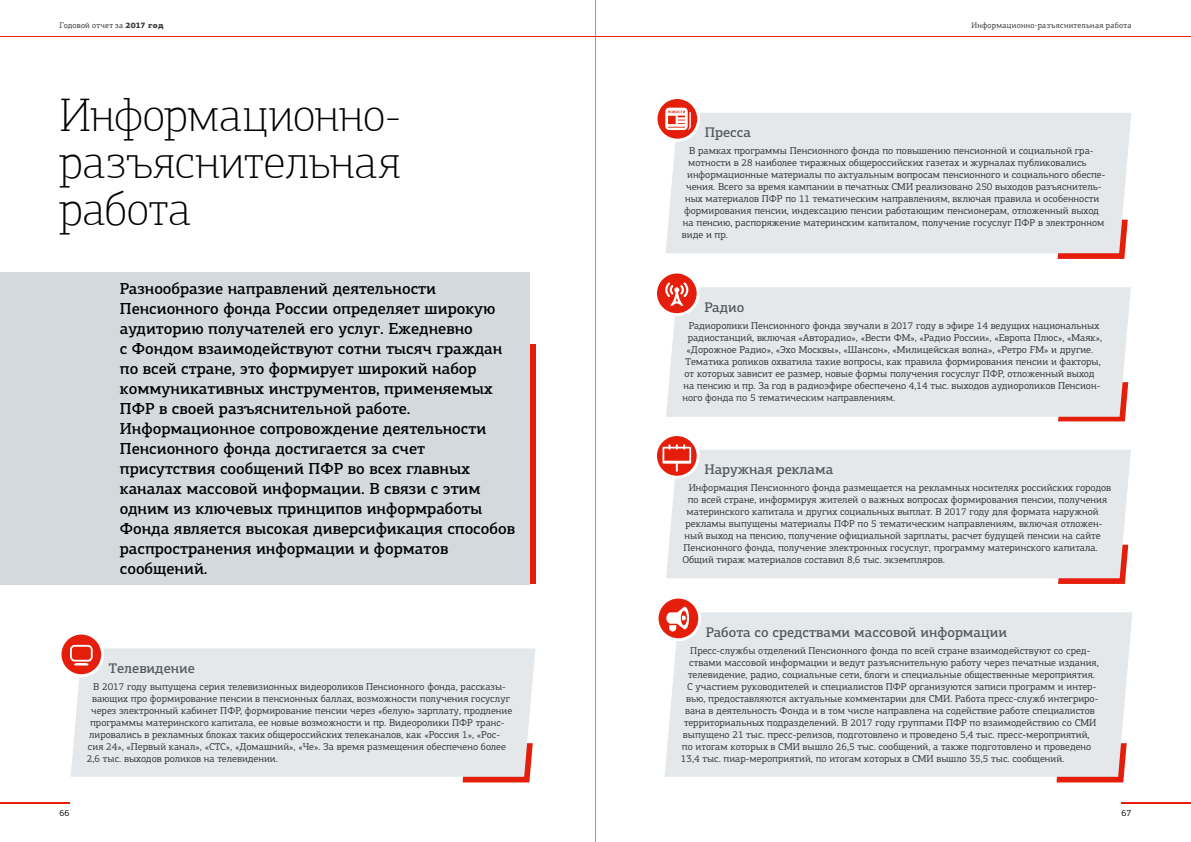
<style>
.page{position:relative;width:1191px;height:842px;background:#fff}
.page>*{position:absolute;margin:0;border:0;box-sizing:border-box;transform-origin:0 0}
.t1{font:100 47px/47px "PF Agora Slab Pro";letter-spacing:-.005em;color:#000;text-align:justify}
.t2{font:500 16px/20px "PF Centro Slab Pro";color:#000}
.t3{font:500 14px "PF Centro Slab Pro";color:#525c61}
.t4{font:10px "PF Centro Slab Pro";color:#3a3a39}
.t5{font:9px "PF Agora Slab Pro";color:#000}
.t6{font:8px "PF Agora Slab Pro";letter-spacing:.025em;color:#3a3a39}
.s1{font-weight:900}
</style>
<div class="page">
<hr style="left:595px;top:0;width:1px;height:842px;background:#9c9c9d">
<svg style="left:462px;top:777px;width:68px;height:5px"></svg>
<div style="left:71px;top:648px;width:464px;height:129px;background:#e4e8ea"></div>
<svg style="left:60px;top:633px;width:43px;height:43px"></svg>
<div style="left:58px;top:631px;width:46px;height:46px;border:3px solid #fff;border-radius:50%"></div>
<svg style="left:70px;top:645px;width:23px;height:20px"></svg>
<svg style="left:1056px;top:777px;width:68px;height:5px"></svg>
<div style="left:665px;top:612px;width:467px;height:165px;background:#e4e8ea"></div>
<svg style="left:657px;top:597px;width:42px;height:43px"></svg>
<div style="left:655px;top:595px;width:46px;height:46px;border:3px solid #fff;border-radius:50%"></div>
<svg style="left:666px;top:607px;width:23px;height:24px"></svg>
<svg style="left:1057px;top:253px;width:68px;height:6px"></svg>
<div style="left:666px;top:113px;width:465px;height:140px;background:#e4e8ea"></div>
<svg style="left:656px;top:97px;width:42px;height:43px"></svg>
<div style="left:654px;top:96px;width:46px;height:46px;border:3px solid #fff;border-radius:50%"></div>
<svg style="left:665px;top:108px;width:26px;height:22px"></svg>
<svg style="left:1058px;top:578px;width:68px;height:6px"></svg>
<div style="left:666px;top:450px;width:464px;height:128px;background:#e4e8ea"></div>
<svg style="left:655px;top:434px;width:43px;height:43px"></svg>
<div style="left:654px;top:433px;width:45px;height:46px;border:3px solid #fff;border-radius:50%"></div>
<svg style="left:662px;top:444px;width:29px;height:28px"></svg>
<svg style="left:1058px;top:417px;width:68px;height:4px"></svg>
<div style="left:666px;top:287px;width:464px;height:130px;background:#e4e8ea"></div>
<svg style="left:655px;top:272px;width:43px;height:43px"></svg>
<div style="left:654px;top:270px;width:45px;height:46px;border:3px solid #fff;border-radius:50%"></div>
<svg style="left:665px;top:282px;width:23px;height:24px"></svg>
<div style="left:0;top:272px;width:530px;height:312px;background:#d3d9dc"></div>
<hr style="left:0;top:36px;width:595px;height:1px;background:#e41e0a">
<hr style="left:595px;top:36px;width:596px;height:1px;background:#e41e0a">
<hr style="left:0;top:802px;width:70px;height:1px;background:#e41e0a">
<hr style="left:1121px;top:802px;width:70px;height:1px;background:#e41e0a">
<p class="t6" style="left:60px;top:21px;width:106px">Годовой отчет за <span class="s1">2017 год</span></p>
<p class="t6" style="left:971px;top:21px;width:161px">Информационно-разъяснительная работа</p>
<h1 class="t1" style="left:60px;top:92px;width:343px">Информационно&shy;разъяснительная работа</h1>
<p class="t2" style="left:120px;top:279px;width:396px">Разнообразие направлений деятельности Пенсионного фонда России определяет широкую аудиторию получателей его услуг. Ежедневно<br>с Фондом взаимодействуют сотни тысяч граждан по всей стране, это формирует широкий набор коммуникативных инструментов, применяемых ПФР в своей разъяснительной работе.<br>Информационное сопровождение деятельности Пенсионного фонда достигается за счет присутствия сообщений ПФР во всех главных каналах массовой информации. В связи с этим одним из ключевых принципов информработы Фонда является высокая диверсификация способов распространения информации и форматов сообщений.</p>
<h3 class="t3" style="left:109px;top:659px;width:87px">Телевидение</h3>
<p class="t4" style="left:93px;top:680px;width:414px">В 2017 году выпущена серия телевизионных видеороликов Пенсионного фонда, рассказы-</p>
<p class="t4" style="left:92px;top:692px;width:419px">вающих про формирование пенсии в пенсионных баллах, возможности получения госуслуг</p>
<p class="t4" style="left:91px;top:704px;width:422px">через электронный кабинет ПФР, формирование пенсии через «белую» зарплату, продление</p>
<p class="t4" style="left:90px;top:716px;width:416px">программы материнского капитала, ее новые возможности и пр. Видеоролики ПФР транс-</p>
<p class="t4" style="left:89px;top:728px;width:412px">лировались в рекламных блоках таких общероссийских телеканалов, как «Россия 1», «Рос-</p>
<p class="t4" style="left:88px;top:740px;width:419px">сия 24», «Первый канал», «СТС», «Домашний», «Че». За время размещения обеспечено более</p>
<p class="t4" style="left:87px;top:752px;width:192px">2,6 тыс. выходов роликов на телевидении.</p>
<h3 class="t3" style="left:705px;top:124px;width:48px">Пресса</h3>
<p class="t4" style="left:689px;top:145px;width:406px">В рамках программы Пенсионного фонда по повышению пенсионной и социальной гра-</p>
<p class="t4" style="left:688px;top:157px;width:400px">мотности в 28 наиболее тиражных общероссийских газетах и журналах публиковались</p>
<p class="t4" style="left:687px;top:169px;width:420px">информационные материалы по актуальным вопросам пенсионного и социального обеспе-</p>
<p class="t4" style="left:686px;top:181px;width:417px">чения. Всего за время кампании в печатных СМИ реализовано 250 выходов разъяснитель-</p>
<p class="t4" style="left:685px;top:193px;width:416px">ных материалов ПФР по 11 тематическим направлениям, включая правила и особенности</p>
<p class="t4" style="left:684px;top:205px;width:416px">формирования пенсии, индексацию пенсии работающим пенсионерам, отложенный выход</p>
<p class="t4" style="left:683px;top:217px;width:423px">на пенсию, распоряжение материнским капиталом, получение госуслуг ПФР в электронном</p>
<p class="t4" style="left:682px;top:229px;width:48px">виде и пр.</p>
<h3 class="t3" style="left:704px;top:298px;width:41px">Радио</h3>
<p class="t4" style="left:688px;top:319px;width:412px">Радиоролики Пенсионного фонда звучали в 2017 году в эфире 14 ведущих национальных</p>
<p class="t4" style="left:687px;top:331px;width:416px">радиостанций, включая «Авторадио», «Вести ФМ», «Радио России», «Европа Плюс», «Маяк»,</p>
<p class="t4" style="left:686px;top:343px;width:408px">«Дорожное Радио», «Эхо Москвы», «Шансон», «Милицейская волна», «Ретро FM» и другие.</p>
<p class="t4" style="left:685px;top:355px;width:417px">Тематика роликов охватила такие вопросы, как правила формирования пенсии и факторы,</p>
<p class="t4" style="left:684px;top:367px;width:411px">от которых зависит ее размер, новые формы получения госуслуг ПФР, отложенный выход</p>
<p class="t4" style="left:683px;top:379px;width:418px">на пенсию и пр. За год в радиоэфире обеспечено 4,14 тыс. выходов аудиороликов Пенсион-</p>
<p class="t4" style="left:682px;top:391px;width:214px">ного фонда по 5 тематическим направлениям.</p>
<h3 class="t3" style="left:704px;top:461px;width:130px">Наружная реклама</h3>
<p class="t4" style="left:688px;top:482px;width:424px">Информация Пенсионного фонда размещается на рекламных носителях российских городов</p>
<p class="t4" style="left:687px;top:494px;width:421px">по всей стране, информируя жителей о важных вопросах формирования пенсии, получения</p>
<p class="t4" style="left:686px;top:506px;width:413px">материнского капитала и других социальных выплат. В 2017 году для формата наружной</p>
<p class="t4" style="left:685px;top:518px;width:418px">рекламы выпущены материалы ПФР по 5 тематическим направлениям, включая отложен-</p>
<p class="t4" style="left:684px;top:530px;width:417px">ный выход на пенсию, получение официальной зарплаты, расчет будущей пенсии на сайте</p>
<p class="t4" style="left:683px;top:542px;width:416px">Пенсионного фонда, получение электронных госуслуг, программу материнского капитала.</p>
<p class="t4" style="left:682px;top:554px;width:264px">Общий тираж материалов составил 8,6 тыс. экземпляров.</p>
<h3 class="t3" style="left:706px;top:623px;width:302px">Работа со средствами массовой информации</h3>
<p class="t4" style="left:690px;top:644px;width:401px">Пресс-службы отделений Пенсионного фонда по всей стране взаимодействуют со сред-</p>
<p class="t4" style="left:689px;top:656px;width:411px">ствами массовой информации и ведут разъяснительную работу через печатные издания,</p>
<p class="t4" style="left:688px;top:668px;width:408px">телевидение, радио, социальные сети, блоги и специальные общественные мероприятия.</p>
<p class="t4" style="left:687px;top:680px;width:411px">С участием руководителей и специалистов ПФР организуются записи программ и интер-</p>
<p class="t4" style="left:686px;top:692px;width:414px">вью, предоставляются актуальные комментарии для СМИ. Работа пресс-служб интегриро-</p>
<p class="t4" style="left:685px;top:704px;width:411px">вана в деятельность Фонда и в том числе направлена на содействие работе специалистов</p>
<p class="t4" style="left:684px;top:716px;width:414px">территориальных подразделений. В 2017 году группами ПФР по взаимодействию со СМИ</p>
<p class="t4" style="left:683px;top:728px;width:408px">выпущено 21 тыс. пресс-релизов, подготовлено и проведено 5,4 тыс. пресс-мероприятий,</p>
<p class="t4" style="left:682px;top:740px;width:411px">по итогам которых в СМИ вышло 26,5 тыс. сообщений, а также подготовлено и проведено</p>
<p class="t4" style="left:681px;top:752px;width:385px">13,4 тыс. пиар-мероприятий, по итогам которых в СМИ вышло 35,5 тыс. сообщений.</p>
<p class="t5" style="left:60px;top:807px;width:12px">66</p>
<p class="t5" style="left:1121px;top:807px;width:12px">67</p>
</div>
